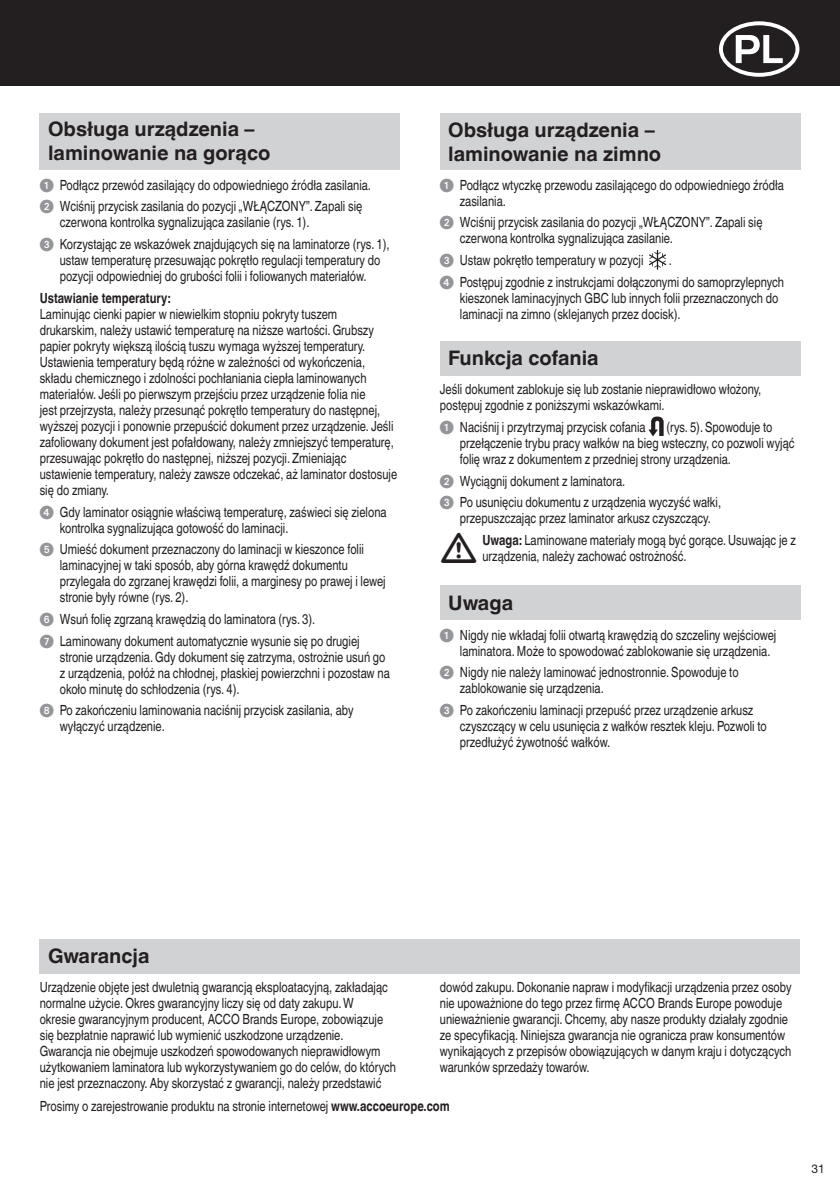
<style>
.page{position:relative;width:840px;height:1191px;background:#fff}
.page>*{position:absolute;margin:0;border:0;box-sizing:border-box;transform-origin:0 0}
.t1{font:700 20px/24px "Helvetica Linotype";color:#231f20}
.t2{font:14px/16px "Helvetica Linotype";color:#231f20;scale:.8 1}
.t3{font:700 14px "Helvetica Linotype";color:#231f20;scale:.8 1}
.t4{font:12px "Helvetica Neue";color:#231f20}
.s1{font-family:"European Pi One";color:#939598}
.s2{font-weight:700}
</style>
<div class="page">
<div style="left:0;top:0;width:839px;height:85px;background:#231f20"></div>
<div style="left:40px;top:113px;width:360px;height:57px;background:#d1d2d4"></div>
<div style="left:439px;top:113px;width:360px;height:57px;background:#d1d2d4"></div>
<svg style="left:648px;top:250px;width:18px;height:20px"></svg>
<div style="left:439px;top:341px;width:360px;height:34px;background:#d1d2d4"></div>
<svg style="left:648px;top:416px;width:15px;height:20px"></svg>
<div style="left:439px;top:586px;width:360px;height:34px;background:#d1d2d4"></div>
<div style="left:40px;top:939px;width:759px;height:34px;background:#d1d2d4"></div>
<h1 class="t1" style="left:48px;top:117px;width:224px">Obsługa urządzenia – laminowanie na gorąco</h1>
<p class="t2" style="left:40px;top:174px;width:415px;line-height:21.6px"><span class="s1">1</span> Podłącz przewód zasilający do odpowiedniego źródła zasilania.<br><span class="s1">2</span> Wciśnij przycisk zasilania do pozycji „WŁĄCZONY”. Zapali się</p>
<p class="t2" style="left:40px;top:212px;width:438px;line-height:21.6px;text-indent:20px">czerwona kontrolka sygnalizująca zasilanie (rys. 1).<br><span class="s1">3</span> Korzystając ze wskazówek znajdujących się na laminatorze (rys. 1),</p>
<p class="t2" style="left:60px;top:252px;width:402px">ustaw temperaturę przesuwając pokrętło regulacji temperatury do pozycji odpowiedniej do grubości folii i foliowanych materiałów.</p>
<p class="t3" style="left:40px;top:290px;width:165px">Ustawianie temperatury:</p>
<p class="t2" style="left:40px;top:306px;width:448px">Laminując cienki papier w niewielkim stopniu pokryty tuszem drukarskim, należy ustawić temperaturę na niższe wartości. Grubszy papier pokryty większą ilością tuszu wymaga wyższej temperatury.<br>Ustawienia temperatury będą różne w zależności od wykończenia, składu chemicznego i zdolności pochłaniania ciepła laminowanych materiałów. Jeśli po pierwszym przejściu przez urządzenie folia nie<br>jest przejrzysta, należy przesunąć pokrętło temperatury do następnej, wyższej pozycji i ponownie przepuścić dokument przez urządzenie. Jeśli zafoliowany dokument jest pofałdowany, należy zmniejszyć temperaturę, przesuwając pokrętło do następnej, niższej pozycji. Zmieniając ustawienie temperatury, należy zawsze odczekać, aż laminator dostosuje się do zmiany.</p>
<p class="t2" style="left:60px;top:504px;width:410px;text-indent:-20px"><span class="s1">4</span> Gdy laminator osiągnie właściwą temperaturę, zaświeci się zielona kontrolka sygnalizująca gotowość do laminacji.</p>
<p class="t2" style="left:60px;top:541px;width:409px;text-indent:-20px"><span class="s1">5</span> Umieść dokument przeznaczony do laminacji w kieszonce folii laminacyjnej w taki sposób, aby górna krawędź dokumentu przylegała do zgrzanej krawędzi folii, a marginesy po prawej i lewej stronie były równe (rys. 2).</p>
<p class="t2" style="left:40px;top:608px;width:401px;line-height:21.6px"><span class="s1">6</span> Wsuń folię zgrzaną krawędzią do laminatora (rys. 3).<br><span class="s1">7</span> Laminowany dokument automatycznie wysunie się po drugiej</p>
<p class="t2" style="left:60px;top:649px;width:414px">stronie urządzenia. Gdy dokument się zatrzyma, ostrożnie usuń go z urządzenia, połóż na chłodnej, płaskiej powierzchni i pozostaw na około minutę do schłodzenia (rys. 4).</p>
<p class="t2" style="left:60px;top:702px;width:368px;text-indent:-20px"><span class="s1">8</span> Po zakończeniu laminowania naciśnij przycisk zasilania, aby wyłączyć urządzenie.</p>
<h1 class="t1" style="left:448px;top:118px;width:214px">Obsługa urządzenia – laminowanie na zimno</h1>
<p class="t2" style="left:459px;top:177px;width:406px;text-indent:-20px"><span class="s1">1</span> Podłącz wtyczkę przewodu zasilającego do odpowiedniego źródła zasilania.</p>
<p class="t2" style="left:459px;top:215px;width:379px;text-indent:-20px"><span class="s1">2</span> Wciśnij przycisk zasilania do pozycji „WŁĄCZONY”. Zapali się czerwona kontrolka sygnalizująca zasilanie.</p>
<p class="t2" style="left:439px;top:252px;width:256px"><span class="s1">3</span> Ustaw pokrętło temperatury w pozycji</p>
<p class="t2" style="left:439px;top:249px;width:431px;line-height:21.6px;text-indent:229px">.<br><span class="s1">4</span> Postępuj zgodnie z instrukcjami dołączonymi do samoprzylepnych</p>
<p class="t2" style="left:459px;top:290px;width:399px">kieszonek laminacyjnych GBC lub innych folii przeznaczonych do laminacji na zimno (sklejanych przez docisk).</p>
<h1 class="t1" style="left:448px;top:346px;width:152px">Funkcja cofania</h1>
<p class="t2" style="left:439px;top:381px;width:403px">Jeśli dokument zablokuje się lub zostanie nieprawidłowo włożony, postępuj zgodnie z poniższymi wskazówkami.</p>
<p class="t2" style="left:439px;top:419px;width:259px"><span class="s1">1</span> Naciśnij i przytrzymaj przycisk cofania</p>
<p class="t2" style="left:459px;top:419px;width:419px;text-indent:206px">(rys. 5). Spowoduje to przełączenie trybu pracy wałków na bieg wsteczny, co pozwoli wyjąć folię wraz z dokumentem z przedniej strony urządzenia.</p>
<p class="t2" style="left:439px;top:470px;width:353px;line-height:21.6px"><span class="s1">2</span> Wyciągnij dokument z laminatora.<br><span class="s1">3</span> Po usunięciu dokumentu z urządzenia wyczyść wałki,</p>
<p class="t2" style="left:482px;top:507px;width:393px;line-height:21.4px;text-indent:-23px">przepuszczając przez laminator arkusz czyszczący.<br><span class="s2">Uwaga:</span> Laminowane materiały mogą być gorące. Usuwając je z</p>
<p class="t2" style="left:482px;top:548px;width:256px">urządzenia, należy zachować ostrożność.</p>
<h1 class="t1" style="left:448px;top:590px;width:66px">Uwaga</h1>
<p class="t2" style="left:459px;top:626px;width:397px;text-indent:-20px"><span class="s1">1</span> Nigdy nie wkładaj folii otwartą krawędzią do szczeliny wejściowej laminatora. Może to spowodować zablokowanie się urządzenia.</p>
<p class="t2" style="left:459px;top:664px;width:350px;text-indent:-20px"><span class="s1">2</span> Nigdy nie należy laminować jednostronnie. Spowoduje to zablokowanie się urządzenia.</p>
<p class="t2" style="left:459px;top:702px;width:385px;text-indent:-20px"><span class="s1">3</span> Po zakończeniu laminacji przepuść przez urządzenie arkusz czyszczący w celu usunięcia z wałków resztek kleju. Pozwoli to przedłużyć żywotność wałków.</p>
<h1 class="t1" style="left:48px;top:944px;width:103px">Gwarancja</h1>
<p class="t2" style="left:40px;top:979px;width:446px">Urządzenie objęte jest dwuletnią gwarancją eksploatacyjną, zakładając normalne użycie. Okres gwarancyjny liczy się od daty zakupu. W<br>okresie gwarancyjnym producent, ACCO Brands Europe, zobowiązuje się bezpłatnie naprawić lub wymienić uszkodzone urządzenie.<br>Gwarancja nie obejmuje uszkodzeń spowodowanych nieprawidłowym użytkowaniem laminatora lub wykorzystywaniem go do celów, do których nie jest przeznaczony. Aby skorzystać z gwarancji, należy przedstawić</p>
<p class="t2" style="left:439px;top:979px;width:441px">dowód zakupu. Dokonanie napraw i modyfikacji urządzenia przez osoby nie upoważnione do tego przez firmę ACCO Brands Europe powoduje unieważnienie gwarancji. Chcemy, aby nasze produkty działały zgodnie ze specyfikacją. Niniejsza gwarancja nie ogranicza praw konsumentów wynikających z przepisów obowiązujących w danym kraju i dotyczących warunków sprzedaży towarów.</p>
<p class="t2" style="left:40px;top:1097px;width:514px">Prosimy o zarejestrowanie produktu na stronie internetowej <span class="s2">www.accoeurope.com</span></p>
<p class="t4" style="left:811px;top:1161px;width:15px">31</p>
</div>
